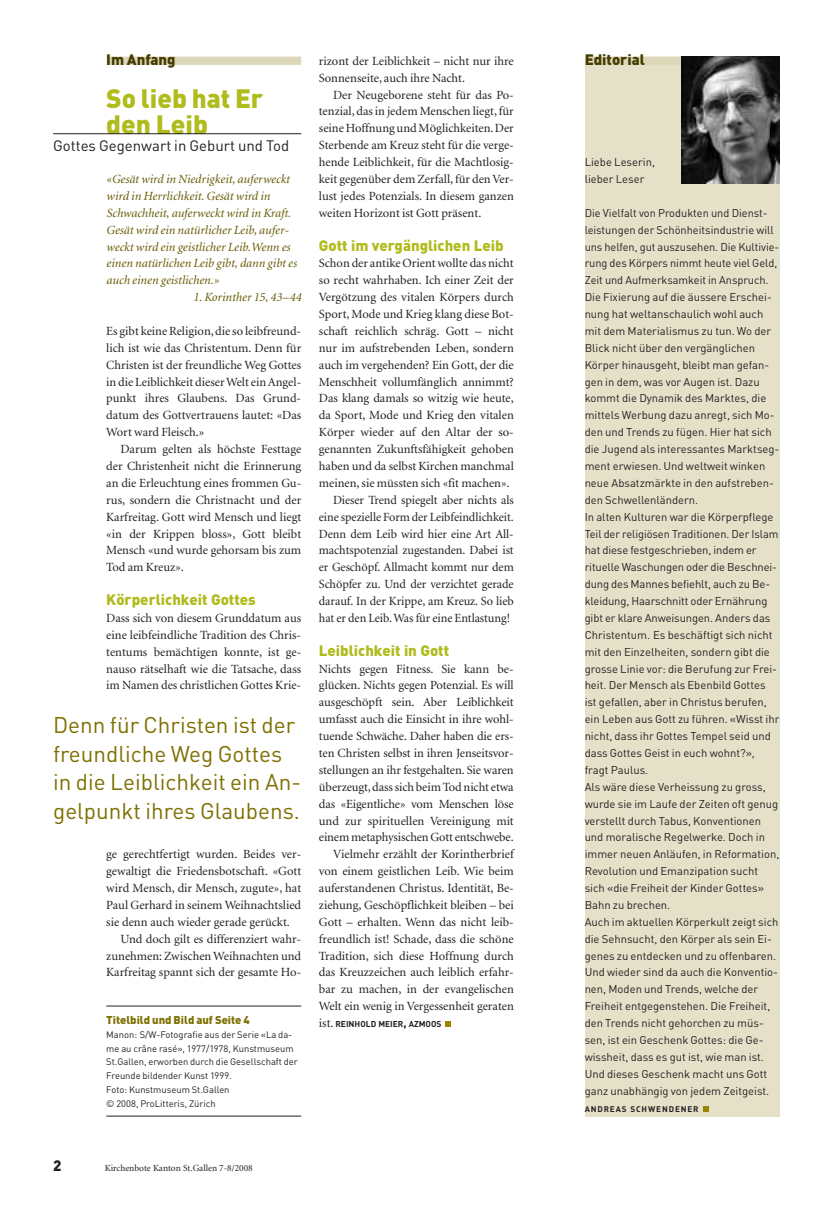
<style>
.page{position:relative;width:815px;height:1223px;background:#fff}
.page>*{position:absolute;margin:0;border:0;box-sizing:border-box;transform-origin:0 0}
.t1{font:900 26.25px/26.2px "DIN";color:#b0bb1d}
.t2{font:22.5px/28.8px "DIN";color:#7e7000}
.t3{font:900 15px "DIN";color:#b0bb1d}
.t4{font:15px "DIN";color:#231f20}
.t5{font:900 15px "DIN";color:#443c00}
.t6{font:900 15px "DIN";color:#231f20}
.t7{font:12.5px/16.9px "Minion";color:#231f20;text-align:justify}
.t8{font:italic 12.5px/16.9px "Minion";color:#645900}
.t9{font:11.25px/16.9px "DIN";color:#231f20}
.t10{font:900 11.25px "DIN";color:#7e7000}
.t11{font:9.38px/13.8px "DIN";color:#231f20}
.t12{font:9.38px "Minion";color:#231f20}
.t13{font:8.5px "DIN Bold Alternate";color:#231f20}
.t14{font:8.12px "DIN Bold Alternate";letter-spacing:.11em;color:#231f20}
.s1{font-family:"Minion";font-size:12.5px}
.s2{font-size:11.25px}
</style>
<div class="page">
<div style="left:585px;top:59px;width:195px;height:1057px;background:#e5e1c9"></div>
<svg style="left:703px;top:1106px;width:5px;height:5px"></svg>
<div style="left:107px;top:57px;width:194px;height:8px;background:#ddd7b9"></div>
<svg style="left:445px;top:1021px;width:5px;height:6px"></svg>
<div style="left:585px;top:56px;width:195px;height:9px;background:#ddd7b9"></div>
<img style="left:682px;top:57px;width:98px;height:127px">
<hr style="left:106px;top:1005px;width:195px;height:1px;background:#231f20">
<hr style="left:106px;top:1115px;width:195px;height:1px;background:#231f20">
<hr style="left:53px;top:133px;width:248px;height:1px;background:#231f20">
<p class="t5" style="left:106px;top:51px;width:71px">Im Anfang</p>
<h1 class="t1" style="left:106px;top:85px;width:159px">So lieb hat Er den Leib</h1>
<p class="t4" style="left:53px;top:137px;width:238px">Gottes Gegenwart in Geburt und Tod</p>
<p class="t8" style="left:106px;top:171px;width:192px">«Gesät wird in Niedrigkeit, auferweckt wird in Herrlichkeit. Gesät wird in Schwachheit, auferweckt wird in Kraft.<br>Gesät wird ein natürlicher Leib, aufer&shy;weckt wird ein geistlicher Leib.Wenn es einen natürlichen Leib gibt, dann gibt es auch einen geistlichen.»</p>
<p class="t8" style="left:193px;top:290px;width:110px">1. Korinther 15, 43–44</p>
<p class="t7" style="left:106px;top:323px;width:196px">Es gibt keine Religion, die so leibfreund&shy;lich ist wie das Christentum. Denn für Christen ist der freundliche Weg Gottes in die Leiblichkeit dieser Welt ein Angel&shy;punkt ihres Glaubens. Das Grund&shy;datum des Gottvertrauens lautet: «Das Wort ward Fleisch.»</p>
<p class="t7" style="left:106px;top:441px;width:196px;text-indent:14px">Darum gelten als höchste Festtage der Christenheit nicht die Erinnerung an die Erleuchtung eines frommen Gu&shy;rus, sondern die Christnacht und der Karfreitag. Gott wird Mensch und liegt «in der Krippen bloss», Gott bleibt Mensch «und wurde gehorsam bis zum Tod am Kreuz».</p>
<p class="t3" style="left:106px;top:591px;width:151px">Körperlichkeit Gottes</p>
<p class="t7" style="left:106px;top:610px;width:196px">Dass sich von diesem Grunddatum aus eine leibfeindliche Tradition des Chris&shy;tentums bemächtigen konnte, ist ge&shy;nauso rätselhaft wie die Tatsache, dass im Namen des christlichen Gottes Krie-</p>
<h2 class="t2" style="left:53px;top:710px;width:249px">Denn für Christen ist der freundliche Weg Gottes in die Leiblichkeit ein An&shy;gelpunkt ihres Glaubens.</h2>
<p class="t7" style="left:106px;top:846px;width:196px">ge gerechtfertigt wurden. Beides ver-</p>
<p class="t7" style="left:106px;top:863px;width:196px">gewaltigt die Friedensbotschaft. «Gott</p>
<p class="t7" style="left:106px;top:880px;width:196px">wird Mensch, dir Mensch, zugute», hat</p>
<p class="t7" style="left:106px;top:897px;width:196px">Paul Gerhard in seinem Weihnachtslied</p>
<p class="t7" style="left:106px;top:914px;width:185px">sie denn auch wieder gerade gerückt.</p>
<p class="t7" style="left:120px;top:931px;width:182px">Und doch gilt es differenziert wahr-</p>
<p class="t7" style="left:106px;top:948px;width:196px">zunehmen: Zwischen Weihnachten und</p>
<p class="t7" style="left:106px;top:965px;width:196px">Karfreitag spannt sich der gesamte Ho-</p>
<p class="t10" style="left:106px;top:1013px;width:145px">Titelbild und Bild auf Seite 4</p>
<p class="t11" style="left:106px;top:1027px;width:193px">Manon: S/W-Fotografie aus der Serie «La da&shy;me au crâne rasé», 1977/1978, Kunstmuseum St.Gallen, erworben durch die Gesellschaft der Freunde bildender Kunst 1999.<br>Foto: Kunstmuseum St.Gallen<br>© 2008, ProLitteris, Zürich</p>
<p class="t7" style="left:319px;top:53px;width:196px">rizont der Leiblichkeit – nicht nur ihre<br>Sonnenseite, auch ihre Nacht.</p>
<p class="t7" style="left:319px;top:87px;width:196px;text-indent:14px">Der Neugeborene steht für das Po&shy;tenzial, das in jedem Menschen liegt, für seine Hoffnung und Möglichkeiten.Der Sterbende am Kreuz steht für die verge&shy;hende Leiblichkeit, für die Machtlosig&shy;keit gegenüber dem Zerfall, für den Ver&shy;lust jedes Potenzials. In diesem ganzen weiten Horizont ist Gott präsent.</p>
<p class="t3" style="left:319px;top:236px;width:186px">Gott im vergänglichen Leib</p>
<p class="t7" style="left:319px;top:256px;width:196px">Schon der antike Orient wollte das nicht</p>
<p class="t7" style="left:319px;top:273px;width:196px">so recht wahrhaben. Ich einer Zeit der</p>
<p class="t7" style="left:319px;top:290px;width:196px">Vergötzung des vitalen Körpers durch</p>
<p class="t7" style="left:319px;top:306px;width:196px">Sport, Mode und Krieg klang diese Bot-</p>
<p class="t7" style="left:319px;top:323px;width:196px">schaft reichlich schräg. Gott – nicht</p>
<p class="t7" style="left:319px;top:340px;width:196px">nur im aufstrebenden Leben, sondern</p>
<p class="t7" style="left:319px;top:357px;width:196px">auch im vergehenden? Ein Gott, der die</p>
<p class="t7" style="left:319px;top:374px;width:196px">Menschheit vollumfänglich annimmt?</p>
<p class="t7" style="left:319px;top:391px;width:196px">Das klang damals so witzig wie heute,</p>
<p class="t7" style="left:319px;top:408px;width:196px">da Sport, Mode und Krieg den vitalen</p>
<p class="t7" style="left:319px;top:425px;width:196px">Körper wieder auf den Altar der so-</p>
<p class="t7" style="left:319px;top:441px;width:196px">genannten Zukunftsfähigkeit gehoben</p>
<p class="t7" style="left:319px;top:458px;width:196px">haben und da selbst Kirchen manchmal</p>
<p class="t7" style="left:319px;top:475px;width:192px">meinen, sie müssten sich «fit machen».</p>
<p class="t7" style="left:333px;top:492px;width:182px">Dieser Trend spiegelt aber nichts als</p>
<p class="t7" style="left:319px;top:509px;width:196px">eine spezielle Form der Leibfeindlichkeit.</p>
<p class="t7" style="left:319px;top:526px;width:196px">Denn dem Leib wird hier eine Art All-</p>
<p class="t7" style="left:319px;top:543px;width:196px">machtspotenzial zugestanden. Dabei ist</p>
<p class="t7" style="left:319px;top:560px;width:196px">er Geschöpf. Allmacht kommt nur dem</p>
<p class="t7" style="left:319px;top:576px;width:196px">Schöpfer zu. Und der verzichtet gerade</p>
<p class="t7" style="left:319px;top:593px;width:196px">darauf. In der Krippe, am Kreuz. So lieb</p>
<p class="t7" style="left:319px;top:610px;width:193px">hat er den Leib. Was für eine Entlastung!</p>
<p class="t3" style="left:319px;top:641px;width:132px">Leiblichkeit in Gott</p>
<p class="t7" style="left:319px;top:661px;width:196px;text-align:right">Nichts gegen Fitness. Sie kann be&shy;glücken. Nichts gegen Potenzial. Es will ausgeschöpft sein. Aber Leiblichkeit umfasst auch die Einsicht in ihre wohl&shy;tuende Schwäche. Daher haben die ers&shy;ten Christen selbst in ihren Jenseitsvor&shy;stellungen an ihr festgehalten. Sie waren überzeugt,dass sich beim Tod nicht etwa das «Eigentliche» vom Menschen löse und zur spirituellen Vereinigung mit einem metaphysischen Gott entschwebe.<br>Vielmehr erzählt der Korintherbrief von einem geistlichen Leib. Wie beim auferstandenen Christus. Identität, Be&shy;ziehung, Geschöpflichkeit bleiben – bei Gott – erhalten. Wenn das nicht leib&shy;freundlich ist! Schade, dass die schöne Tradition, sich diese Hoffnung durch das Kreuzzeichen auch leiblich erfahr&shy;bar zu machen, in der evangelischen Welt ein wenig in Vergessenheit geraten</p>
<p class="t13" style="left:319px;top:1019px;width:124px"><span class="s1">ist.</span> REINHOLD MEIER<span class="s2">,</span> AZMOOS</p>
<p class="t6" style="left:53px;top:1156px;width:10px">2</p>
<p class="t12" style="left:105px;top:1164px;width:150px">Kirchenbote Kanton St.Gallen 7-8/2008</p>
<p class="t5" style="left:585px;top:51px;width:62px">Editorial</p>
<p class="t9" style="left:585px;top:154px;width:72px">Liebe Leserin, lieber Leser</p>
<p class="t9" style="left:585px;top:204px;width:196px">Die Vielfalt von Produkten und Dienst&shy;leistungen der Schönheitsindustrie will uns helfen, gut auszusehen. Die Kultivie&shy;rung des Körpers nimmt heute viel Geld, Zeit und Aufmerksamkeit in Anspruch.<br>Die Fixierung auf die äussere Erschei&shy;nung hat weltanschaulich wohl auch mit dem Materialismus zu tun. Wo der Blick nicht über den vergänglichen Körper hinausgeht, bleibt man gefan&shy;gen in dem, was vor Augen ist. Dazu kommt die Dynamik des Marktes, die mittels Werbung dazu anregt, sich Mo&shy;den und Trends zu fügen. Hier hat sich die Jugend als interessantes Marktseg&shy;ment erwiesen. Und weltweit winken neue Absatzmärkte in den aufstreben&shy;den Schwellenländern.<br>In alten Kulturen war die Körperpflege Teil der religiösen Traditionen. Der Islam hat diese festgeschrieben, indem er rituelle Waschungen oder die Beschnei&shy;dung des Mannes befiehlt, auch zu Be&shy;kleidung, Haarschnitt oder Ernährung gibt er klare Anweisungen. Anders das Christentum. Es beschäftigt sich nicht mit den Einzelheiten, sondern gibt die grosse Linie vor: die Berufung zur Frei&shy;heit. Der Mensch als Ebenbild Gottes ist gefallen, aber in Christus berufen, ein Leben aus Gott zu führen. «Wisst ihr nicht, dass ihr Gottes Tempel seid und dass Gottes Geist in euch wohnt?», fragt Paulus.<br>Als wäre diese Verheissung zu gross, wurde sie im Laufe der Zeiten oft genug verstellt durch Tabus, Konventionen und moralische Regelwerke. Doch in immer neuen Anläufen, in Reformation, Revolution und Emanzipation sucht sich «die Freiheit der Kinder Gottes» Bahn zu brechen.<br>Auch im aktuellen Körperkult zeigt sich die Sehnsucht, den Körper als sein Ei&shy;genes zu entdecken und zu offenbaren.<br>Und wieder sind da auch die Konventio&shy;nen, Moden und Trends, welche der Freiheit entgegenstehen. Die Freiheit, den Trends nicht gehorchen zu müs&shy;sen, ist ein Geschenk Gottes: die Ge&shy;wissheit, dass es gut ist, wie man ist.<br>Und dieses Geschenk macht uns Gott ganz unabhängig von jedem Zeitgeist.</p>
<p class="t14" style="left:585px;top:1103px;width:115px">ANDREAS SCHWENDENER</p>
</div>
